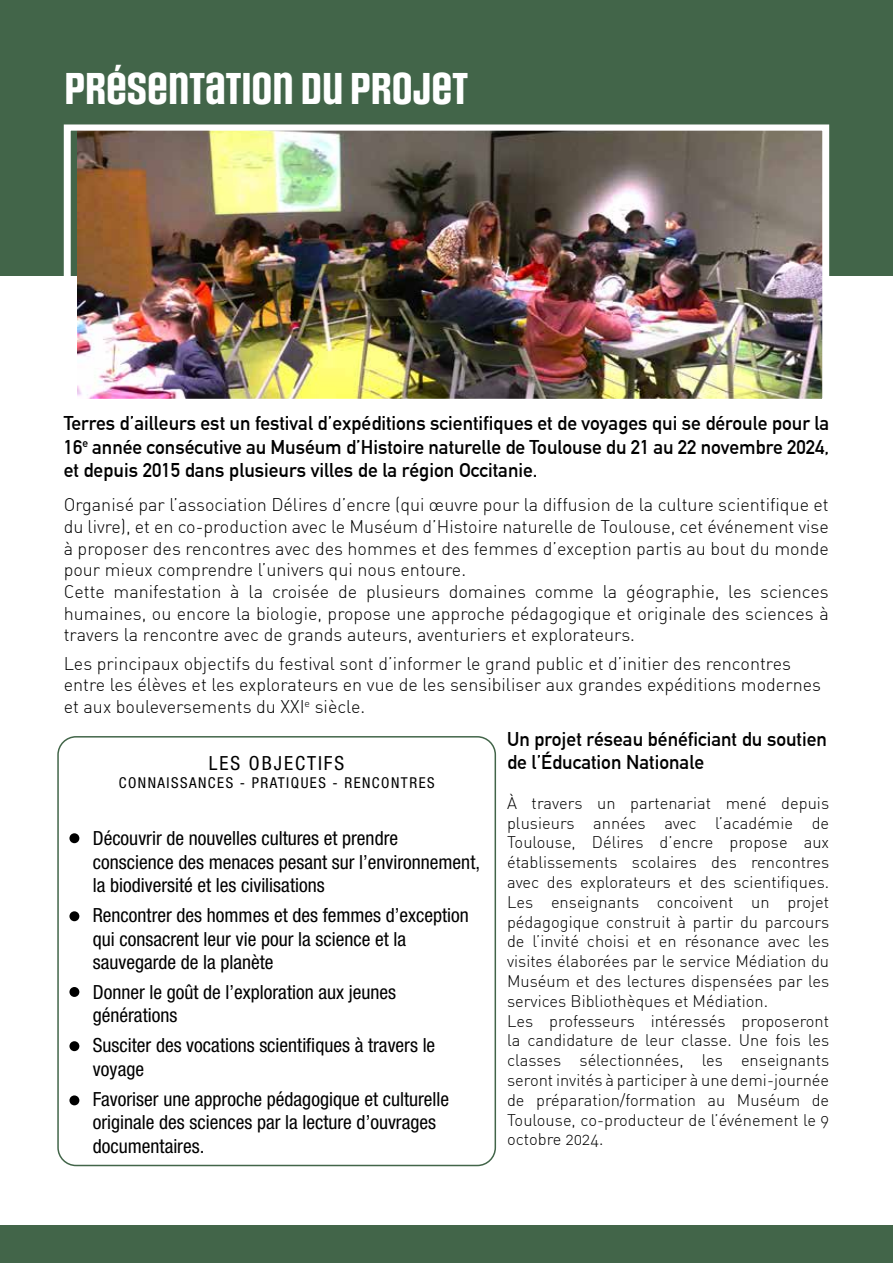
<style>
.page{position:relative;width:893px;height:1263px;background:#fff}
.page>*{position:absolute;margin:0;border:0;box-sizing:border-box;transform-origin:0 0}
.t1{font:700 37.5px "Social Gothic";color:#fff}
.t2{font:condensed 19.5px/23.4px "Helvetica Neue LT Std";color:#000}
.t3{font:700 19.5px/23.4px "DIN Alternate";color:#000}
.t4{font:condensed 19.5px "Helvetica Neue LT Std";letter-spacing:.1em;color:#000}
.t5{font:18px/21.6px "DIN Light Alternate";color:#000}
.t6{font:16.5px/19.8px "DIN Light Alternate";color:#000}
.t7{font:condensed 15px "Helvetica Neue LT Std";letter-spacing:.1em;color:#000}
</style>
<div class="page">
<div style="left:57px;top:736px;width:439px;height:430px;border:2px solid #426549;border-radius:18px"></div>
<div style="left:0;top:0;width:893px;height:276px;background:#426549"></div>
<div style="left:0;top:1226px;width:893px;height:37px;background:#426549"></div>
<div style="left:69px;top:833px;width:10px;height:10px;background:#000;border-radius:50%"></div>
<div style="left:69px;top:911px;width:10px;height:10px;background:#000;border-radius:50%"></div>
<div style="left:69px;top:987px;width:10px;height:10px;background:#000;border-radius:50%"></div>
<div style="left:69px;top:1041px;width:10px;height:10px;background:#000;border-radius:50%"></div>
<div style="left:69px;top:1095px;width:10px;height:10px;background:#000;border-radius:50%"></div>
<img style="left:78px;top:132px;width:743px;height:265px">
<div style="left:64px;top:124px;width:765px;height:281px;border:7px solid #fff"></div>
<h1 class="t1" style="left:64px;top:65px;width:405px">PRÉSENTATION DU PROJET</h1>
<p class="t3" style="left:64px;top:410px;width:767px;text-align:justify">Terres d’ailleurs est un festival d’expéditions scientifiques et de voyages qui se déroule pour la 16<sup>e</sup> année consécutive au Muséum d’Histoire naturelle de Toulouse du 21 au 22 novembre 2024, et depuis 2015 dans plusieurs villes de la région Occitanie.</p>
<p class="t5" style="left:64px;top:494px;width:767px">Organisé par l’association Délires d’encre (qui œuvre pour la diffusion de la culture scientifique et du livre), et en co-production avec le Muséum d’Histoire naturelle de Toulouse, cet événement vise à proposer des rencontres avec des hommes et des femmes d’exception partis au bout du monde pour mieux comprendre l’univers qui nous entoure.<br>Cette manifestation à la croisée de plusieurs domaines comme la géographie, les sciences humaines, ou encore la biologie, propose une approche pédagogique et originale des sciences à travers la rencontre avec de grands auteurs, aventuriers et explorateurs.</p>
<p class="t5" style="left:64px;top:652px;width:759px">Les principaux objectifs du festival sont d’informer le grand public et d’initier des rencontres entre les élèves et les explorateurs en vue de les sensibiliser aux grandes expéditions modernes et aux bouleversements du XXI<sup>e</sup> siècle.</p>
<p class="t3" style="left:507px;top:726px;width:321px">Un projet réseau bénéficiant du soutien de l’Éducation Nationale</p>
<p class="t6" style="left:507px;top:793px;width:324px">À travers un partenariat mené depuis plusieurs années avec l’académie de Toulouse, Délires d’encre propose aux établissements scolaires des rencontres avec des explorateurs et des scientifiques.<br>Les enseignants concoivent un projet pédagogique construit à partir du parcours de l’invité choisi et en résonance avec les visites élaborées par le service Médiation du Muséum et des lectures dispensées par les services Bibliothèques et Médiation.<br>Les professeurs intéressés proposeront la candidature de leur classe. Une fois les classes sélectionnées, les enseignants seront invités à participer à une demi-journée de préparation/formation au Muséum de Toulouse, co-producteur de l’événement le 9 octobre 2024.</p>
<p class="t4" style="left:209px;top:752px;width:137px">LES OBJECTIFS</p>
<p class="t7" style="left:119px;top:774px;width:317px">CONNAISSANCES - PRATIQUES - RENCONTRES</p>
<p class="t2" style="left:93px;top:826px;width:389px">Découvrir de nouvelles cultures et prendre conscience des menaces pesant sur l’environnement, la biodiversité et les civilisations</p>
<p class="t2" style="left:93px;top:903px;width:377px">Rencontrer des hommes et des femmes d’exception qui consacrent leur vie pour la science et la sauvegarde de la planète</p>
<p class="t2" style="left:93px;top:980px;width:305px">Donner le goût de l’exploration aux jeunes générations</p>
<p class="t2" style="left:93px;top:1033px;width:344px">Susciter des vocations scientifiques à travers le voyage</p>
<p class="t2" style="left:93px;top:1087px;width:358px">Favoriser une approche pédagogique et culturelle originale des sciences par la lecture d’ouvrages documentaires.</p>
</div>
